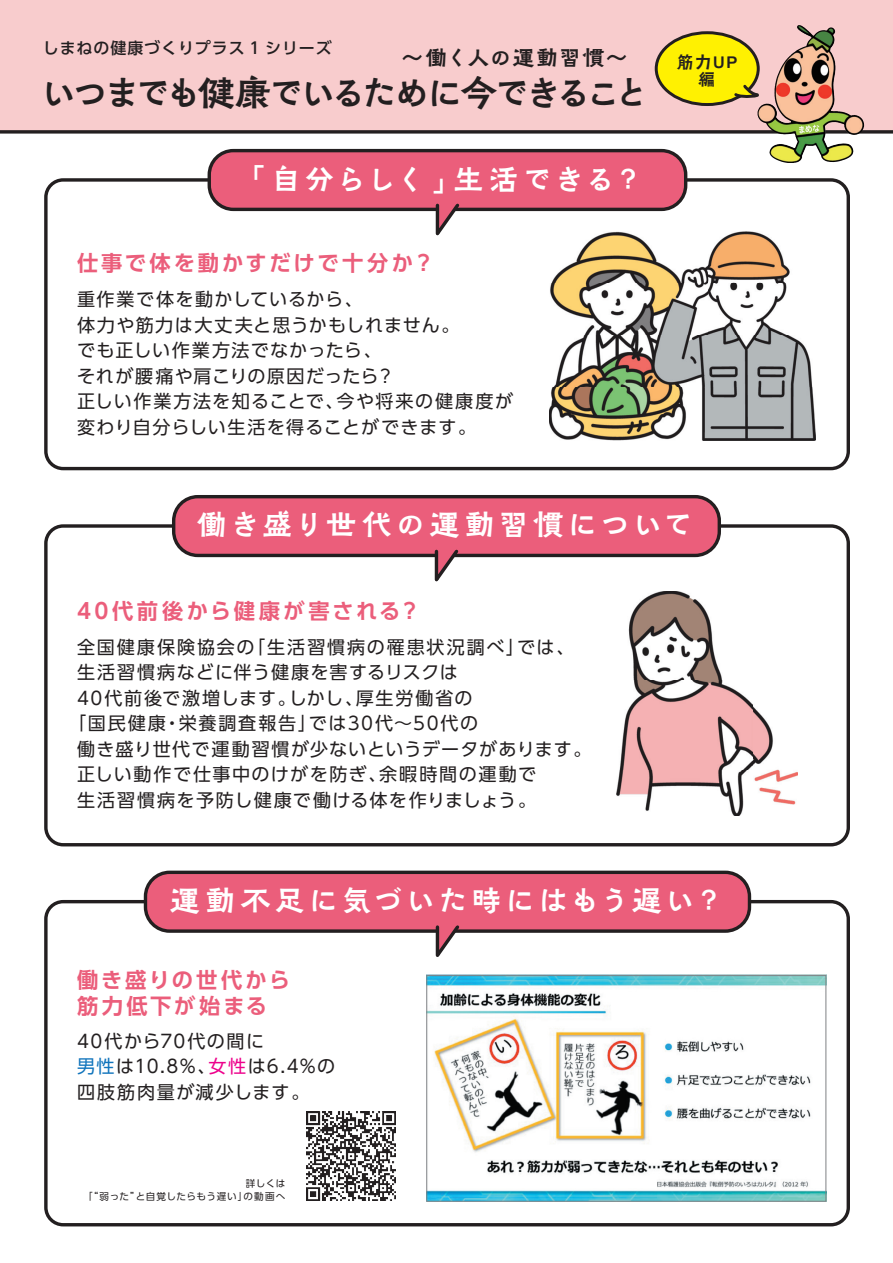
<style>
.page{position:relative;width:893px;height:1263px;background:#fff}
.page>*{position:absolute;margin:0;border:0;box-sizing:border-box;transform-origin:0 0}
.t1{font:700 37.2px "P Kuretake Meiseki Std N";letter-spacing:-.155em;color:#231f20}
.t2{font:700 30.9px "P Kuretake Meiseki Std N";letter-spacing:.065em;color:#fff}
.t3{font:700 30.9px "P Kuretake Meiseki Std N";letter-spacing:.045em;color:#fff}
.t4{font:700 22.35px "P Kuretake Meiseki Std N";letter-spacing:.01em;color:#231f20}
.t5{font:700 21.3px/25.5px "UD Shin Go Pro De";letter-spacing:.135em;color:#eb5e7b}
.t6{font:700 21.3px "UD Shin Go Pro De";letter-spacing:.16em;color:#eb5e7b}
.t7{font:18px/25.5px "UD Shin Go Pro";letter-spacing:.075em;color:#231f20}
.t8{font:18px "UD Shin Go Pro";letter-spacing:.1em;color:#231f20}
.t9{font:700 18px/17px "P Kuretake Meiseki Std N";color:#231f20;text-align:center}
.t10{font:500 15.9px "UD Shin Go Pro";letter-spacing:.06em;color:#231f20}
.t11{font:9.6px/12.8px "UD Shin Go Pro";letter-spacing:.06em;color:#231f20;text-align:right}
.s1{color:#1074bc}
.s2{color:#ed028c}
</style>
<div class="page">
<div style="left:0;top:0;width:893px;height:131px;background:#f8cccd"></div>
<svg style="left:0;top:130px;width:893px;height:4px"></svg>
<img style="left:774px;top:25px;width:37px;height:74px">
<img style="left:549px;top:231px;width:266px;height:209px">
<img style="left:617px;top:591px;width:181px;height:225px">
<div style="left:656px;top:33px;width:102px;height:72px;background:#fff101;border-radius:50%"></div>
<div style="left:655px;top:31px;width:105px;height:75px;border:3px solid #231f20;border-radius:50%"></div>
<svg style="left:732px;top:83px;width:27px;height:16px"></svg>
<img style="left:307px;top:1112px;width:89px;height:89px">
<div style="left:44px;top:524px;width:806px;height:322px;border:3px solid #231f20;border-radius:17px"></div>
<div style="left:44px;top:178px;width:806px;height:292px;border:3px solid #231f20;border-radius:17px"></div>
<div style="left:209px;top:151px;width:477px;height:58px;background:#eb5e7b;border-radius:24px"></div>
<div style="left:208px;top:149px;width:479px;height:62px;border:3px solid #231f20;border-radius:24px"></div>
<svg style="left:434px;top:203px;width:28px;height:33px"></svg>
<div style="left:174px;top:497px;width:545px;height:58px;background:#eb5e7b;border-radius:24px"></div>
<div style="left:172px;top:495px;width:549px;height:62px;border:3px solid #231f20;border-radius:24px"></div>
<svg style="left:433px;top:549px;width:28px;height:33px"></svg>
<div style="left:44px;top:900px;width:806px;height:326px;border:3px solid #231f20;border-radius:17px"></div>
<div style="left:145px;top:872px;width:604px;height:59px;background:#eb5e7b;border-radius:24px"></div>
<div style="left:144px;top:871px;width:607px;height:62px;border:3px solid #231f20;border-radius:24px"></div>
<svg style="left:434px;top:925px;width:28px;height:32px"></svg>
<img style="left:427px;top:974px;width:400px;height:227px">
<div style="left:426px;top:975px;width:400px;height:226px;border:1px solid #808285"></div>
<p class="t10" style="left:43px;top:35px;width:290px">しまねの健康づくりプラス 1 シリーズ</p>
<h1 class="t1" style="left:40px;top:69px;width:612px">いつまでも健康でいるために今できること</h1>
<p class="t4" style="left:401px;top:43px;width:228px">～働く人の運動習慣～</p>
<p class="t9" style="left:677px;top:53px;width:62px">筋力UP編</p>
<h2 class="t3" style="left:234px;top:159px;width:411px">「自分らしく」生活できる？</h2>
<p class="t5" style="left:77px;top:249px;width:359px">仕事で体を動かすだけで十分か？</p>
<p class="t7" style="left:77px;top:286px;width:438px">重作業で体を動かしているから、<br>体力や筋力は大丈夫と思うかもしれません。<br>でも正しい作業方法でなかったら、<br>それが腰痛や肩こりの原因だったら？<br>正しい作業方法を知ることで、今や将来の健康度が変わり自分らしい生活を得ることができます。</p>
<h2 class="t2" style="left:197px;top:504px;width:498px">働き盛り世代の運動習慣について</h2>
<p class="t6" style="left:77px;top:593px;width:345px">40代前後から健康が害される？</p>
<p class="t8" style="left:77px;top:632px;width:499px">全国健康保険協会の「生活習慣病の罹患状況調べ」では、</p>
<p class="t7" style="left:77px;top:659px;width:382px">生活習慣病などに伴う健康を害するリスクは</p>
<p class="t7" style="left:77px;top:685px;width:397px">40代前後で激増します。しかし、厚生労働省の</p>
<p class="t8" style="left:68px;top:709px;width:412px">「国民健康・栄養調査報告」では30代～50代の</p>
<p class="t7" style="left:77px;top:736px;width:516px">働き盛り世代で運動習慣が少ないというデータがあります。</p>
<p class="t7" style="left:77px;top:761px;width:461px">正しい動作で仕事中のけがを防ぎ、余暇時間の運動で</p>
<p class="t7" style="left:77px;top:787px;width:461px">生活習慣病を予防し健康で働ける体を作りましょう。</p>
<h2 class="t2" style="left:169px;top:881px;width:557px">運動不足に気づいた時にはもう遅い？</h2>
<p class="t5" style="left:77px;top:967px;width:215px">働き盛りの世代から筋力低下が始まる</p>
<p class="t7" style="left:77px;top:1027px;width:260px">40代から70代の間に<br><span class="s1">男性</span>は10.8%、<span class="s2">女性</span>は6.4%の四肢筋肉量が減少します。</p>
<p class="t11" style="left:83px;top:1177px;width:204px">詳しくは<br>「“弱った”と自覚したらもう遅い」の動画へ</p>
</div>
